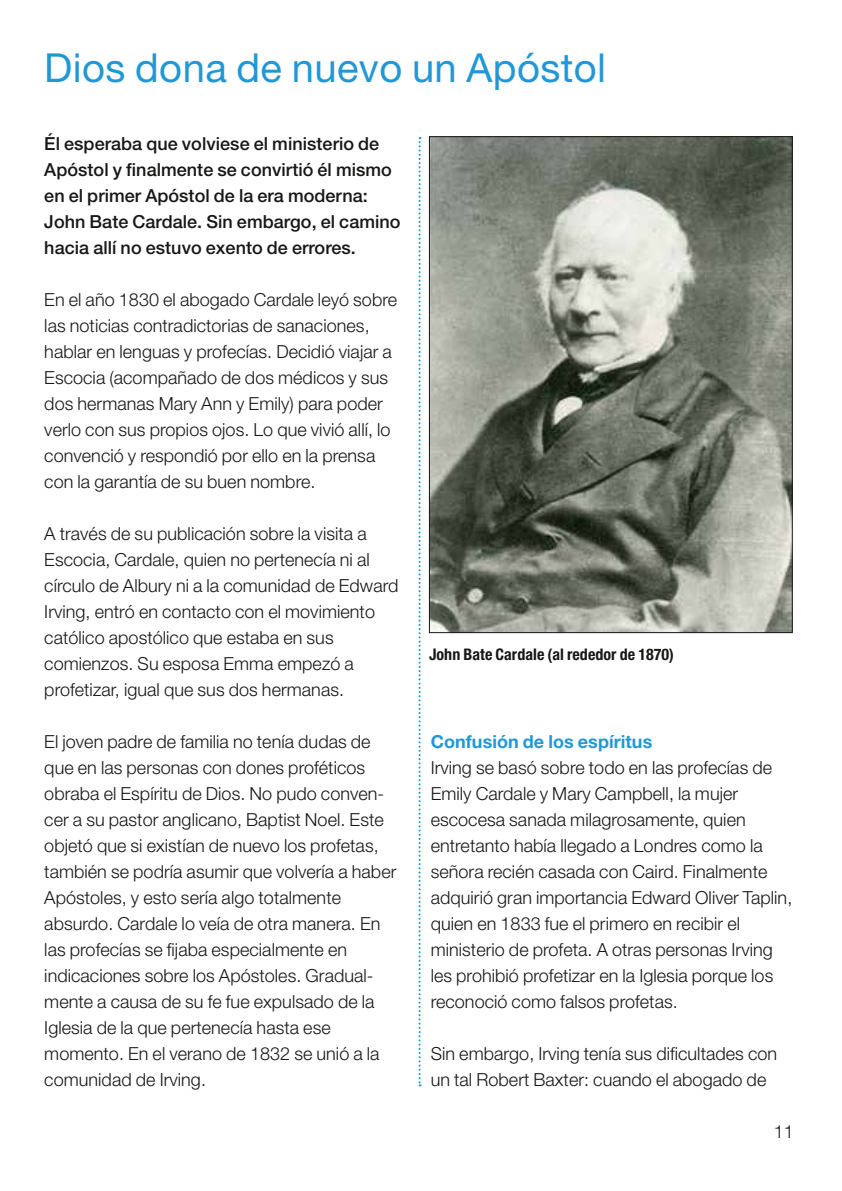
<style>
.page{position:relative;width:842px;height:1191px;background:#fff}
.page>*{position:absolute;margin:0;border:0;box-sizing:border-box;transform-origin:0 0}
.t1{font:40px "Helvetica Neue";letter-spacing:.01em;color:#2198d5}
.t2{font:300 18px/26px "Helvetica Neue";letter-spacing:.005em;color:#181716}
.t3{font:500 18px/26px "Helvetica Neue";letter-spacing:.005em;color:#181716}
.t4{font:700 18px "Helvetica Neue";letter-spacing:.005em;color:#2198d5}
.t5{font:700 condensed 16px "Helvetica Neue";letter-spacing:.005em;color:#181716}
</style>
<div class="page">
<svg style="left:419px;top:137px;width:2px;height:949px"></svg>
<img style="left:431px;top:138px;width:359px;height:493px">
<h1 class="t1" style="left:44px;top:44px;width:563px">Dios dona de nuevo un Apóstol</h1>
<p class="t3" style="left:44px;top:130px;width:358px">Él esperaba que volviese el ministerio de Apóstol y finalmente se convirtió él mismo en el primer Apóstol de la era moderna:<br>John Bate Cardale. Sin embargo, el camino hacia allí no estuvo exento de errores.</p>
<p class="t2" style="left:44px;top:286px;width:354px">En el año 1830 el abogado Cardale leyó sobre las noticias contradictorias de sanaciones, hablar en lenguas y profecías. Decidió viajar a Escocia (acompañado de dos médicos y sus dos hermanas Mary Ann y Emily) para poder verlo con sus propios ojos. Lo que vivió allí, lo convenció y respondió por ello en la prensa con la garantía de su buen nombre.</p>
<p class="t2" style="left:44px;top:520px;width:356px">A través de su publicación sobre la visita a Escocia, Cardale, quien no pertenecía ni al círculo de Albury ni a la comunidad de Edward Irving, entró en contacto con el movimiento católico apostólico que estaba en sus comienzos. Su esposa Emma empezó a profetizar, igual que sus dos hermanas.</p>
<p class="t2" style="left:44px;top:728px;width:354px">El joven padre de familia no tenía dudas de que en las personas con dones proféticos obraba el Espíritu de Dios. No pudo conven&shy;cer a su pastor anglicano, Baptist Noel. Este objetó que si existían de nuevo los profetas, también se podría asumir que volvería a haber Apóstoles, y esto sería algo totalmente absurdo. Cardale lo veía de otra manera. En las profecías se fijaba especialmente en indicaciones sobre los Apóstoles. Gradual&shy;mente a causa de su fe fue expulsado de la Iglesia de la que pertenecía hasta ese momento. En el verano de 1832 se unió a la comunidad de Irving.</p>
<p class="t4" style="left:431px;top:730px;width:223px">Confusión de los espíritus</p>
<p class="t5" style="left:429px;top:644px;width:246px">John Bate Cardale (al rededor de 1870)</p>
<p class="t2" style="left:431px;top:754px;width:363px">Irving se basó sobre todo en las profecías de Emily Cardale y Mary Campbell, la mujer escocesa sanada milagrosamente, quien entretanto había llegado a Londres como la señora recién casada con Caird. Finalmente adquirió gran importancia Edward Oliver Taplin, quien en 1833 fue el primero en recibir el ministerio de profeta. A otras personas Irving les prohibió profetizar en la Iglesia porque los reconoció como falsos profetas.</p>
<p class="t2" style="left:431px;top:1040px;width:348px">Sin embargo, Irving tenía sus dificultades con un tal Robert Baxter: cuando el abogado de</p>
<p class="t2" style="left:774px;top:1118px;width:22px">11</p>
</div>
